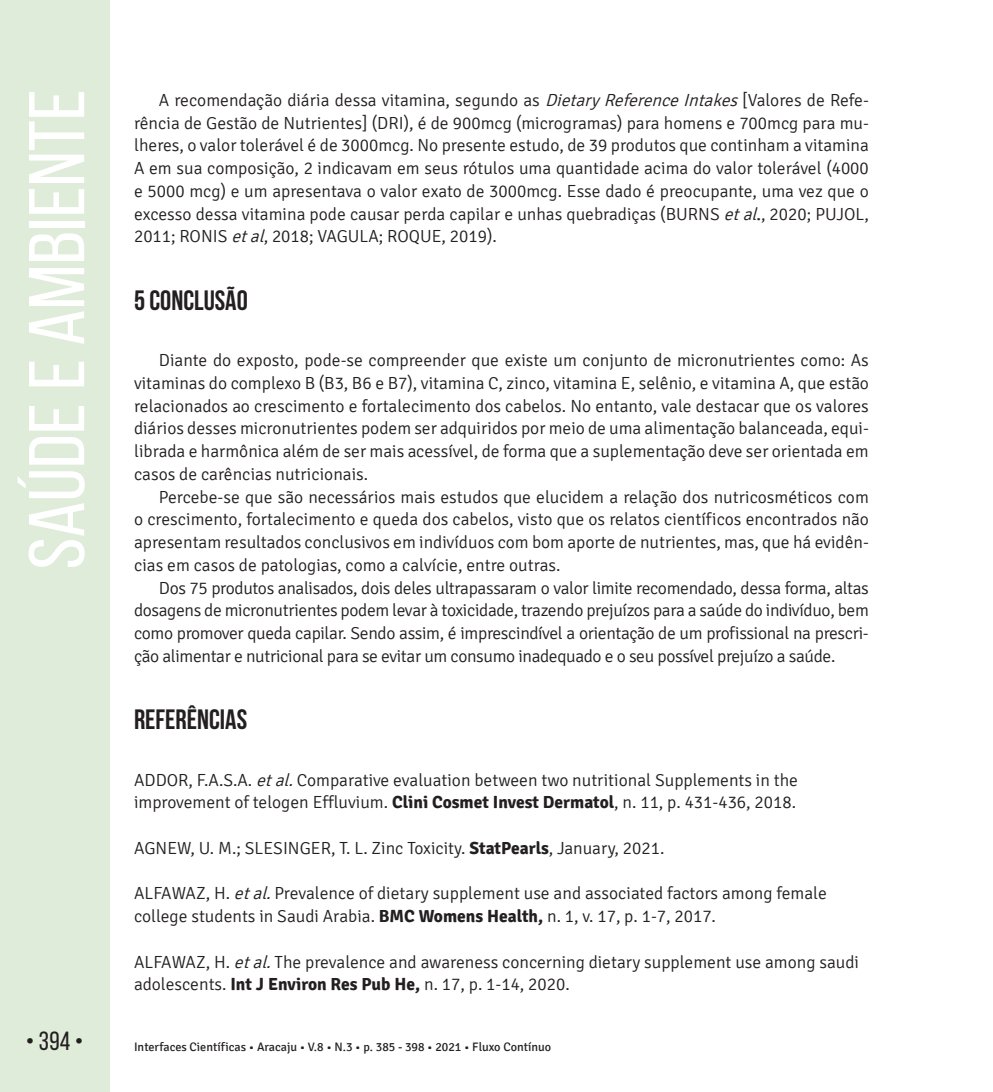
<style>
.page{position:relative;width:993px;height:1092px;background:#fff}
.page>*{position:absolute;margin:0;border:0;box-sizing:border-box;transform-origin:0 0}
.t1{font:78.75px "Bebas Neue";color:#fff;scale:1.09 1}
.t2{font:700 28px "Bebas Neue";color:#231f20}
.t3{font:26.25px "Bebas Neue";color:#231f20}
.t4{font:300 17.5px/22.8px "Signika";color:#231f20;text-align:justify}
.t5{font:12.25px "Signika";color:#231f20}
.s1{font-style:italic}
.s2{font-weight:400}
.s3{font-weight:700}
</style>
<div class="page">
<div style="left:0;top:0;width:109px;height:1091px;background:#deecd9"></div>
<h1 class="t1" style="left:14px;top:569px;width:442px;rotate:-90deg">Saúde e Ambiente</h1>
<p class="t4" style="left:134px;top:89px;width:736px;text-indent:25px">A recomendação diária dessa vitamina, segundo as <span class="s1">DietaryReferenceIntakes</span>[Valores de Refe&shy;rência de Gestão de Nutrientes] (DRI), é de 900mcg (microgramas) para homens e 700mcg para mu&shy;lheres, o valor tolerável é de 3000mcg. No presente estudo, de 39 produtos que continham a vitamina A em sua composição, 2 indicavam em seus rótulos uma quantidade acima do valor tolerável (4000 e 5000 mcg) e um apresentava o valor exato de 3000mcg. Esse dado é preocupante, uma vez que o excesso dessa vitamina pode causar perda capilar e unhas quebradiças (BURNS <span class="s1">etal</span><span class="s2">.</span>, 2020; PUJOL, 2011; RONIS <span class="s1">etal</span>, 2018; VAGULA; ROQUE, 2019).</p>
<h2 class="t2" style="left:134px;top:284px;width:115px">5 CONCLUSÃO</h2>
<p class="t4" style="left:134px;top:349px;width:736px;text-indent:25px">Diante do exposto, pode-se compreender que existe um conjunto de micronutrientes como: As vitaminas do complexo B (B3, B6 e B7), vitamina C, zinco, vitamina E, selênio, e vitamina A, que estão relacionados ao crescimento e fortalecimento dos cabelos. No entanto, vale destacar que os valores diários desses micronutrientes podem ser adquiridos por meio de uma alimentação balanceada, equi&shy;librada e harmônica além de ser mais acessível, de forma que a suplementação deve ser orientada em casos de carências nutricionais.</p>
<p class="t4" style="left:134px;top:485px;width:736px;text-indent:25px">Percebe-se que são necessários mais estudos que elucidem a relação dos nutricosméticos com o crescimento, fortalecimento e queda dos cabelos, visto que os relatos científicos encontrados não apresentam resultados conclusivos em indivíduos com bom aporte de nutrientes, mas, que há evidên&shy;cias em casos de patologias, como a calvície, entre outras.</p>
<p class="t4" style="left:134px;top:576px;width:736px;text-indent:25px">Dos 75 produtos analisados, dois deles ultrapassaram o valor limite recomendado, dessa forma, altas dosagens de micronutrientes podem levar à toxicidade, trazendo prejuízos para a saúde do indivíduo, bem como promover queda capilar. Sendo assim, é imprescindível a orientação de um profissional na prescri&shy;ção alimentar e nutricional para se evitar um consumo inadequado e o seu possível prejuízo a saúde.</p>
<h2 class="t2" style="left:134px;top:704px;width:115px">REFERÊNCIAS</h2>
<p class="t4" style="left:134px;top:768px;width:665px">ADDOR, F.A.S.A. <span class="s1">etal.</span>Comparative evaluation between two nutritional Supplements in the improvement of telogen Effluvium. <span class="s3">Clini Cosmet Invest Dermatol</span>, n. 11, p. 431-436, 2018.</p>
<p class="t4" style="left:134px;top:836px;width:531px">AGNEW, U. M.; SLESINGER, T. L. Zinc Toxicity. <span class="s3">StatPearls</span>, January, 2021.</p>
<p class="t4" style="left:134px;top:882px;width:694px">ALFAWAZ, H. <span class="s1">etal.</span>Prevalence of dietary supplement use and associated factors among female college students in Saudi Arabia. <span class="s3">BMC Womens Health,</span> n. 1, v. 17, p. 1-7, 2017.</p>
<p class="t4" style="left:134px;top:950px;width:726px">ALFAWAZ, H. <span class="s1">etal.</span>The prevalence and awareness concerning dietary supplement use among saudi adolescents. <span class="s3">Int J Environ Res Pub He,</span> n. 17, p. 1-14, 2020.</p>
<h3 class="t3" style="left:26px;top:1026px;width:59px">• 394 •</h3>
<p class="t5" style="left:134px;top:1040px;width:418px">Interfaces Científicas • Aracaju • V.8 • N.3 • p. 385 - 398 • 2021 • Fluxo Contínuo</p>
</div>
